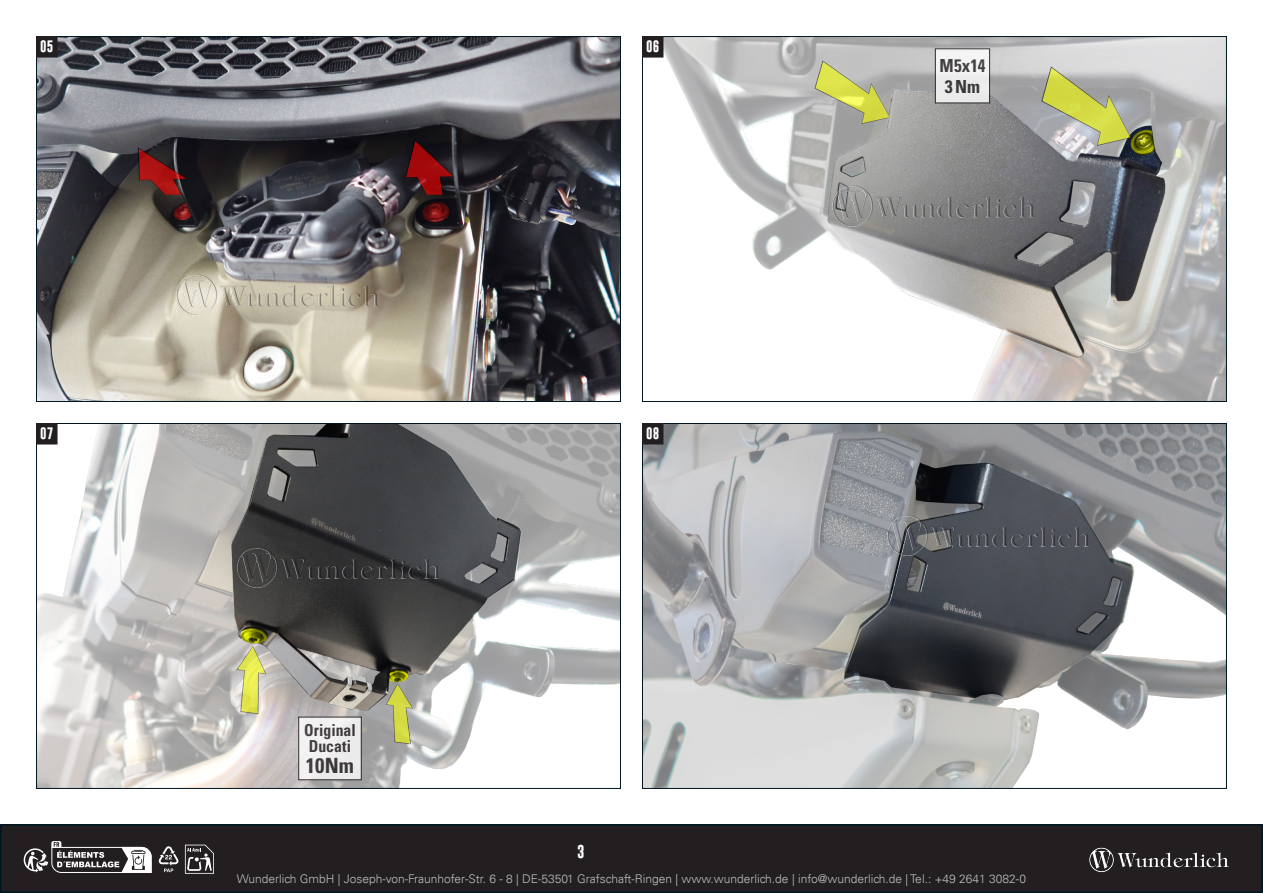
<style>
.page{position:relative;width:1263px;height:893px;background:#fff}
.page>*{position:absolute;margin:0;border:0;box-sizing:border-box;transform-origin:0 0}
.t1{font:700 condensed 21px "Univers LT Std";color:#231f20}
.t2{font:700 condensed 18px/21.6px "Univers LT Std";letter-spacing:.01em;color:#231f20;scale:.95 1}
.t3{font:700 condensed 16.5px/16.5px "Univers LT Std";letter-spacing:.005em;color:#231f20;scale:.95 1}
.t4{font:700 13.5px "Gobold";color:#fff}
.t5{font:300 12px "Univers LT";color:#bcbdc0}
.t6{font:700 12px "Gobold";color:#fff}
</style>
<div class="page">
<img style="left:644px;top:425px;width:581px;height:362px">
<img style="left:644px;top:38px;width:581px;height:362px">
<img style="left:38px;top:425px;width:581px;height:362px">
<img style="left:38px;top:38px;width:581px;height:362px">
<div style="left:299px;top:717px;width:62px;height:63px;background:#f1f0f0"></div>
<div style="left:298px;top:716px;width:64px;height:64px;border:1px solid #231f20"></div>
<div style="left:935px;top:49px;width:54px;height:54px;background:#eee"></div>
<div style="left:935px;top:48px;width:55px;height:56px;border:1px solid #231f20"></div>
<img style="left:833px;top:186px;width:206px;height:40px">
<img style="left:176px;top:275px;width:206px;height:41px">
<img style="left:237px;top:547px;width:206px;height:41px">
<img style="left:888px;top:515px;width:206px;height:41px">
<div style="left:37px;top:37px;width:20px;height:20px;background:#231f20"></div>
<div style="left:36px;top:36px;width:21px;height:21px;border:1px solid #231f20"></div>
<div style="left:37px;top:423px;width:20px;height:21px;background:#231f20"></div>
<div style="left:36px;top:423px;width:21px;height:21px;border:1px solid #231f20"></div>
<div style="left:642px;top:37px;width:21px;height:20px;background:#231f20"></div>
<div style="left:642px;top:36px;width:21px;height:21px;border:1px solid #231f20"></div>
<div style="left:642px;top:423px;width:21px;height:21px;background:#231f20"></div>
<div style="left:1px;top:825px;width:1261px;height:67px;background:#231f20"></div>
<div style="left:0;top:824px;width:1263px;height:69px;border:2px solid #011622"></div>
<img style="left:1086px;top:824px;width:177px;height:69px">
<svg style="left:158px;top:846px;width:20px;height:26px"></svg>
<svg style="left:24px;top:841px;width:128px;height:32px"></svg>
<svg style="left:185px;top:845px;width:29px;height:29px"></svg>
<p class="t6" style="left:40px;top:38px;width:15px">05</p>
<p class="t6" style="left:40px;top:425px;width:15px">07</p>
<h3 class="t3" style="left:304px;top:721px;width:56px">Original<br>Ducati</h3>
<h1 class="t1" style="left:306px;top:753px;width:50px">10Nm</h1>
<p class="t6" style="left:646px;top:38px;width:15px">06</p>
<p class="t6" style="left:646px;top:425px;width:15px">08</p>
<h2 class="t2" style="left:939px;top:54px;width:50px">M5x14<br>3Nm</h2>
<p class="t4" style="left:577px;top:843px;width:9px">3</p>
<p class="t5" style="left:237px;top:871px;width:790px">Wunderlich GmbH | Joseph-von-Fraunhofer-Str. 6 - 8 | DE-53501 Grafschaft-Ringen | www.wunderlich.de | info@wunderlich.de | Tel.: +49 2641 3082-0</p>
<p class="t4" style="left:574px;top:843px;width:16px">03</p>
</div>
